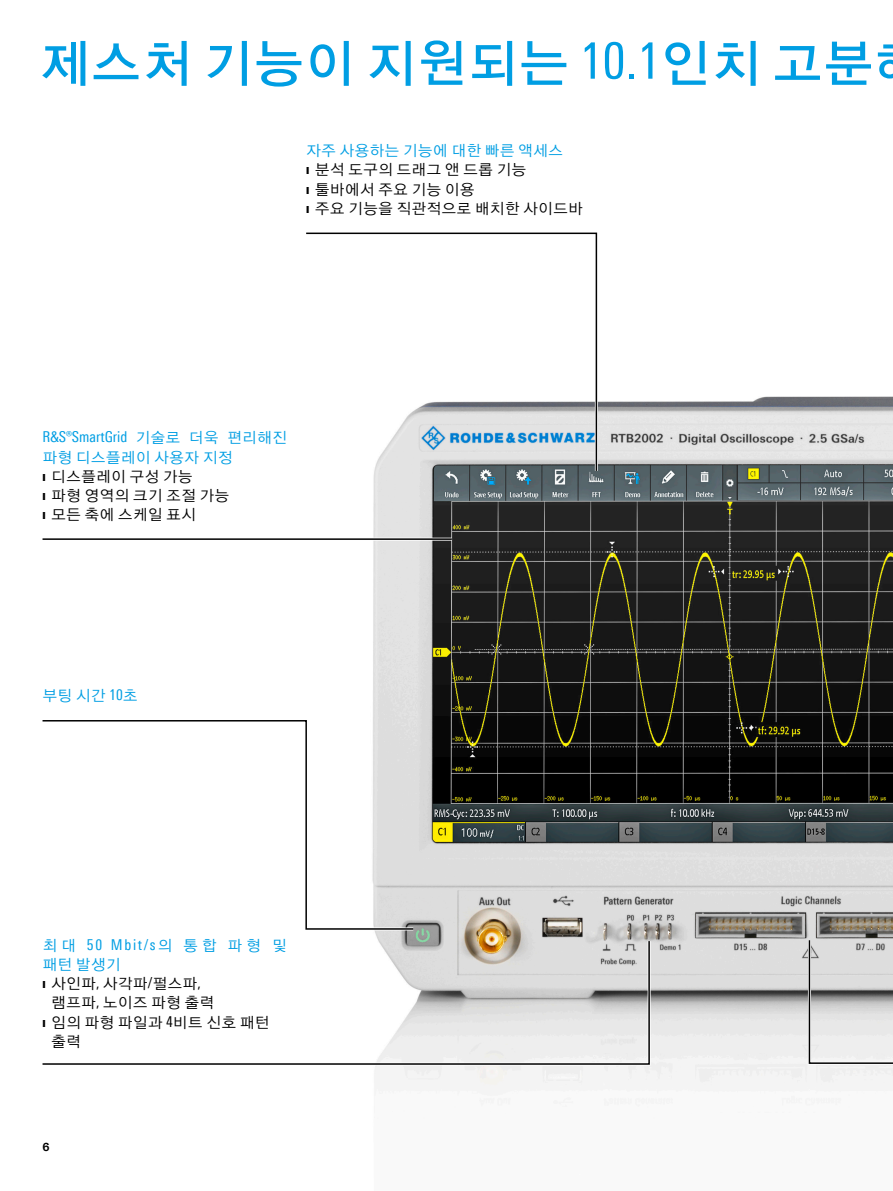
<style>
.page{position:relative;width:893px;height:1191px;background:#fff}
.page>*{position:absolute;margin:0;border:0;box-sizing:border-box;transform-origin:0 0}
.Seiten_Headline_34Pt{font:51px "YDIYGO130 KS Cpc EUC H";color:#009ee3}
.t1{font:15px/19.2px "YDIYGO120 KS Cpc EUC H";color:#000}
.Ueberschrift_cyan_10{font:15px/19.2px "YDIYGO120 KS Cpc EUC H";color:#009ee3}
.t2{font:700 11.25px "Linotype Univers 630";color:#000}
.s1{font-family:"Linotype Univers 420 Cn"}
.s2{font-family:"Linotype Univers 330";font-weight:300;font-size:14.25px}
</style>
<div class="page">
<img style="left:373px;top:396px;width:520px;height:710px">
<svg style="left:42px;top:719px;width:373px;height:211px"></svg>
<svg style="left:373px;top:938px;width:279px;height:129px"></svg>
<svg style="left:42px;top:939px;width:609px;height:126px"></svg>
<svg style="left:806px;top:937px;width:87px;height:129px"></svg>
<hr style="left:43px;top:537px;width:409px;height:3px;background:#fff">
<hr style="left:43px;top:538px;width:409px;height:2px;background:#000">
<svg style="left:373px;top:396px;width:226px;height:78px"></svg>
<svg style="left:306px;top:232px;width:292px;height:240px"></svg>
<p class="Seiten_Headline_34Pt" style="left:40px;top:38px;width:836px">제스처 기능이 지원되는 <span class="s1">10.1</span>인치 고분</p>
<p class="Ueberschrift_cyan_10" style="left:306px;top:141px;width:258px">자주 사용하는 기능에 대한 빠른 액세스</p>
<p class="t1" style="left:306px;top:160px;width:222px"><span class="s2">❙</span> 분석 도구의 드래그 앤 드롭 기능</p>
<p class="t1" style="left:306px;top:179px;width:170px"><span class="s2">❙</span> 툴바에서 주요 기능 이용</p>
<p class="t1" style="left:306px;top:199px;width:279px"><span class="s2">❙</span> 주요 기능을 직관적으로 배치한 사이드바</p>
<p class="Ueberschrift_cyan_10" style="left:43px;top:428px;width:246px"><span class="s1">R&amp;S®SmartGrid</span> 기술로 더욱 편리해진 파형 디스플레이 사용자 지정</p>
<p class="t1" style="left:43px;top:466px;width:152px"><span class="s2">❙</span> 디스플레이 구성 가능</p>
<p class="t1" style="left:43px;top:486px;width:189px"><span class="s2">❙</span> 파형 영역의 크기 조절 가능</p>
<p class="t1" style="left:43px;top:505px;width:155px"><span class="s2">❙</span> 모든 축에 스케일 표시</p>
<p class="Ueberschrift_cyan_10" style="left:43px;top:686px;width:97px">부팅 시간 <span class="s1">10</span>초</p>
<p class="Ueberschrift_cyan_10" style="left:43px;top:936px;width:246px">최 대 <span class="s1">50 Mbit/s</span>의 통 합 파 형 및 패턴 발생기</p>
<p class="t1" style="left:51px;top:974px;width:165px;text-indent:-9px"><span class="s2">❙</span> 사인파<span class="s1">,</span> 사각파<span class="s1">/</span>펄스파<span class="s1">, </span>램프파<span class="s1">,</span> 노이즈 파형 출력</p>
<p class="t1" style="left:51px;top:1012px;width:220px;text-indent:-9px"><span class="s2">❙</span> 임의 파형 파일과 <span class="s1">4</span>비트 신호 패턴 출력</p>
<p class="t2" style="left:43px;top:1139px;width:9px">6</p>
</div>
